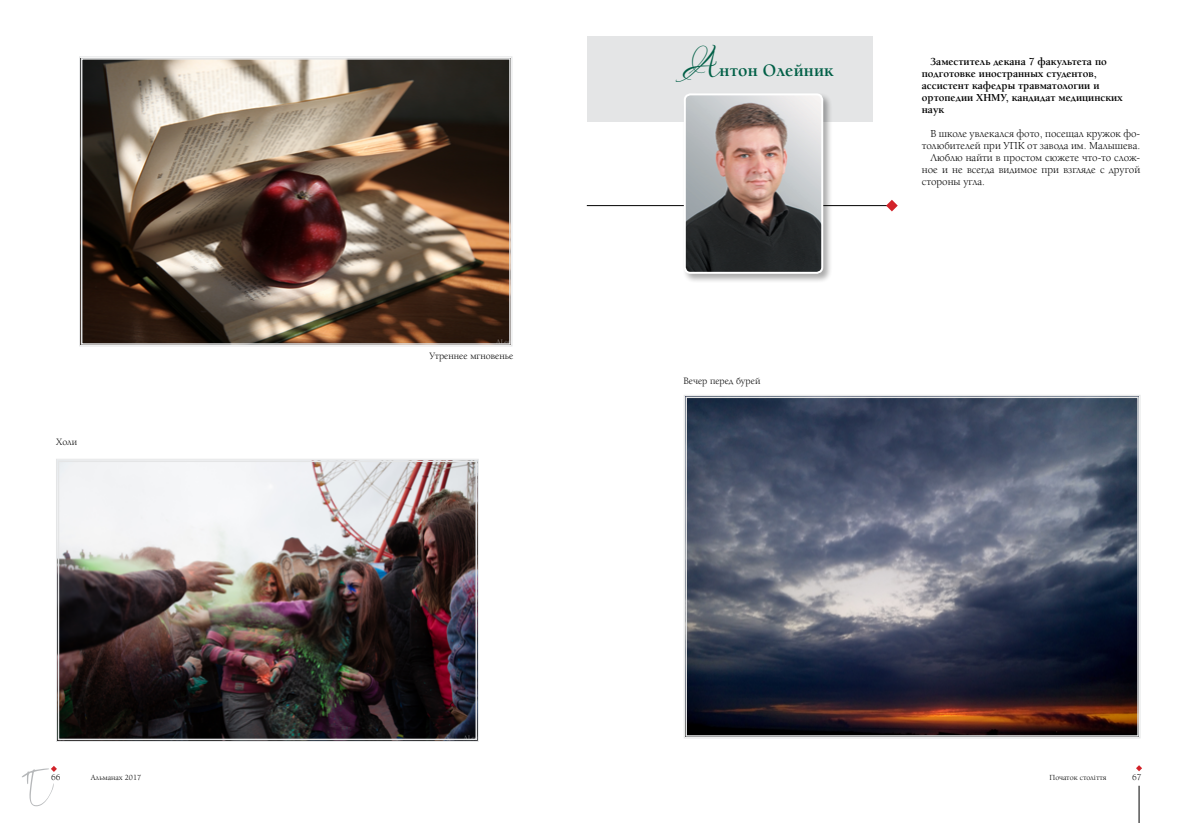
<style>
.page{position:relative;width:1197px;height:823px;background:#fff}
.page>*{position:absolute;margin:0;border:0;box-sizing:border-box;transform-origin:0 0}
.t1{font:700 18px "Alliance";letter-spacing:.01em;color:#005f46}
.t2{font:11px "Alliance";color:#000}
.t3{font:700 11px/12px "Alliance";color:#000}
.t4{font:10px "Alliance";color:#000}
.t5{font:9px "Alliance";color:#000}
.t6{font:8px "Alliance";color:#000}
.s1{font-family:"Aquarelle";font-weight:400;font-size:35px}
</style>
<div class="page">
<hr style="left:1138px;top:785px;width:1px;height:37px;background:#000">
<svg style="left:1136px;top:765px;width:5px;height:5px"></svg>
<svg style="left:22px;top:766px;width:35px;height:39px"></svg>
<img style="left:56px;top:459px;width:422px;height:282px">
<div style="left:58px;top:460px;width:419px;height:279px;border:2px solid #e4e5e6"></div>
<img style="left:79px;top:56px;width:433px;height:290px">
<div style="left:81px;top:58px;width:429px;height:286px;border:2px solid #e4e5e6"></div>
<div style="left:587px;top:36px;width:285px;height:85px;background:#e4e5e6"></div>
<hr style="left:586px;top:205px;width:307px;height:1px;background:#000">
<svg style="left:885px;top:200px;width:12px;height:11px"></svg>
<svg style="left:684px;top:395px;width:456px;height:343px;background:#4d5061"></svg>
<div style="left:685px;top:396px;width:453px;height:340px;border:2px solid #e4e5e6"></div>
<div style="left:682px;top:92px;width:150px;height:191px;background:#000;opacity:.33"></div>
<img style="left:684px;top:94px;width:138px;height:179px">
<div style="left:683px;top:93px;width:140px;height:181px;border:2px solid #fff;border-radius:6px"></div>
<p class="t4" style="left:56px;top:435px;width:22px">Холи</p>
<p class="t4" style="left:429px;top:350px;width:85px">Утреннее мгновенье</p>
<h1 class="t1" style="left:683px;top:59px;width:151px"><span class="s1">А</span>нтон Олейник</h1>
<p class="t4" style="left:683px;top:374px;width:78px">Вечер перед бурей</p>
<p class="t3" style="left:921px;top:55px;width:203px;text-indent:9px">Заместитель декана 7 факультета по подготовке иностранных студентов, ассистент кафедры травматологии и ортопедии ХНМУ, кандидат медицинских наук</p>
<p class="t2" style="left:930px;top:127px;width:211px">В школе увлекался фото, посещал кружок фо-</p>
<p class="t2" style="left:921px;top:139px;width:220px">толюбителей при УПК от завода им. Малышева.</p>
<p class="t2" style="left:930px;top:151px;width:211px">Люблю найти в простом сюжете что-то слож-</p>
<p class="t2" style="left:921px;top:163px;width:220px">ное и не всегда видимое при взгляде с другой</p>
<p class="t2" style="left:921px;top:175px;width:65px">стороны угла.</p>
<p class="t5" style="left:51px;top:771px;width:11px">66</p>
<p class="t6" style="left:91px;top:772px;width:52px">Альманах 2017</p>
<p class="t6" style="left:1049px;top:772px;width:58px">Початок століття</p>
<p class="t5" style="left:1131px;top:771px;width:11px">67</p>
</div>
